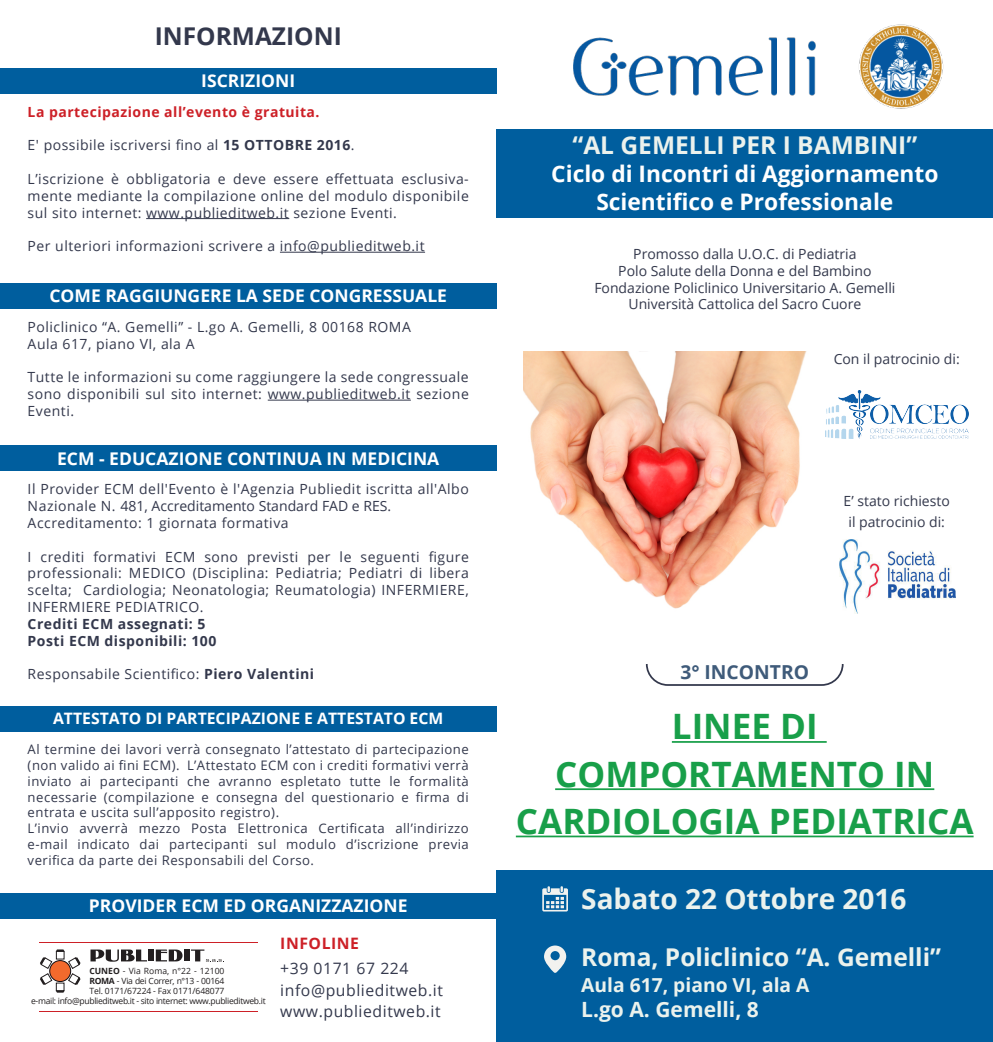
<style>
.page{position:relative;width:993px;height:1042px;background:#fff}
.page>*{position:absolute;margin:0;border:0;box-sizing:border-box;transform-origin:0 0}
.t1{font:700 35px/47.2px "Open Sans";color:#189f49;text-align:center}
.t2{font:700 28px "Open Sans";color:#ebf2ed}
.t3{font:700 24.5px "Open Sans";color:#ebf2ed}
.t4{font:700 24.5px "Open Sans";color:#33384c}
.t5{font:700 22.75px/28px "Open Sans";color:#fff;text-align:center}
.t6{font:700 21px "Open Sans";color:#ebf2ed}
.t7{font:700 19.25px "Open Sans";color:#ebf2ed}
.t8{font:700 19.25px "Open Sans";color:#3f5b7a}
.t9{font:700 17.5px "Open Sans";color:#fff}
.t10{font:15.75px/21.3px "Open Sans";letter-spacing:.035em;color:#33384c}
.t11{font:700 15.75px "Open Sans";color:#fff}
.t12{font:700 15.75px "Open Sans";letter-spacing:.035em;color:#cd2027}
.t13{font:14px/16.8px "Open Sans";letter-spacing:.035em;color:#33384c;text-align:justify}
.t14{font:14px/16.8px "Open Sans";color:#33384c;text-align:center}
.t15{font:700 14px/16.8px "Open Sans";letter-spacing:.035em;color:#33384c}
.t16{font:700 14px "Open Sans";letter-spacing:.035em;color:#cd2027}
.t17{font:13.12px/15.8px "Open Sans";letter-spacing:.035em;color:#33384c}
.t18{font:8.58px "Open Sans";letter-spacing:-.035em;color:#231f20}
.t19{font:8.58px "Open Sans";letter-spacing:-.01em;color:#231f20}
.t20{font:8.58px "Open Sans";color:#231f20}
.s1{font-weight:700}
</style>
<div class="page">
<img style="left:839px;top:539px;width:116px;height:74px">
<img style="left:825px;top:390px;width:142px;height:48px">
<img style="left:496px;top:24px;width:496px;height:106px">
<div style="left:496px;top:130px;width:496px;height:88px;background:#005e9e"></div>
<div style="left:0;top:68px;width:496px;height:26px;background:#005e9e"></div>
<div style="left:0;top:706px;width:496px;height:25px;background:#005e9e"></div>
<div style="left:0;top:893px;width:496px;height:25px;background:#005e9e"></div>
<hr style="left:146px;top:218px;width:143px;height:1px;background:#33384c">
<hr style="left:280px;top:252px;width:145px;height:1px;background:#33384c">
<div style="left:0;top:283px;width:496px;height:26px;background:#005e9e"></div>
<hr style="left:268px;top:400px;width:143px;height:1px;background:#33384c">
<div style="left:0;top:446px;width:496px;height:25px;background:#005e9e"></div>
<hr style="left:39px;top:1010px;width:218px;height:1px;background:#cd2027">
<div style="left:50px;top:960px;width:21px;height:21px;background:#f26a2d;border-radius:50%"></div>
<div style="left:49px;top:960px;width:22px;height:22px;border:1px solid #0f0c12;border-radius:50%"></div>
<div style="left:56px;top:951px;width:8px;height:8px;border:1px solid #231f20"></div>
<svg style="left:56px;top:949px;width:9px;height:2px"></svg>
<svg style="left:40px;top:957px;width:12px;height:27px"></svg>
<div style="left:56px;top:983px;width:8px;height:8px;border:1px solid #231f20"></div>
<svg style="left:56px;top:990px;width:9px;height:2px"></svg>
<svg style="left:68px;top:957px;width:12px;height:27px"></svg>
<svg style="left:90px;top:949px;width:57px;height:12px"></svg>
<div style="left:148px;top:949px;width:5px;height:12px;background:#231f20"></div>
<svg style="left:156px;top:949px;width:26px;height:12px"></svg>
<div style="left:184px;top:949px;width:5px;height:12px;background:#231f20"></div>
<svg style="left:191px;top:949px;width:33px;height:13px"></svg>
<hr style="left:39px;top:942px;width:218px;height:1px;background:#cd2027">
<div style="left:496px;top:870px;width:496px;height:172px;background:#005e9e"></div>
<svg style="left:542px;top:886px;width:25px;height:25px"></svg>
<svg style="left:645px;top:664px;width:199px;height:22px"></svg>
<svg style="left:544px;top:945px;width:22px;height:28px"></svg>
<hr style="left:671px;top:741px;width:155px;height:2px;background:#189f49">
<hr style="left:555px;top:788px;width:379px;height:2px;background:#189f49">
<hr style="left:515px;top:835px;width:458px;height:2px;background:#189f49">
<img style="left:523px;top:352px;width:283px;height:257px">
<h3 class="t4" style="left:155px;top:19px;width:188px">INFORMAZIONI</h3>
<p class="t9" style="left:201px;top:69px;width:95px">ISCRIZIONI</p>
<p class="t16" style="left:28px;top:102px;width:293px">La partecipazione all’evento è gratuita.</p>
<p class="t13" style="left:28px;top:136px;width:328px">E' possibile iscriversi fino al <span class="s1">15 OTTOBRE 2016</span>.</p>
<p class="t13" style="left:28px;top:170px;width:442px">L’iscrizione è obbligatoria e deve essere effettuata esclusiva&shy;mente mediante la compilazione online del modulo disponibile sul sito internet: www.publieditweb.it sezione Eventi.</p>
<p class="t13" style="left:28px;top:237px;width:398px">Per ulteriori informazioni scrivere a info@publieditweb.it</p>
<p class="t9" style="left:49px;top:284px;width:399px">COME RAGGIUNGERE LA SEDE CONGRESSUALE</p>
<p class="t13" style="left:28px;top:318px;width:384px">Policlinico “A. Gemelli” - L.go A. Gemelli, 8 00168 ROMA<br>Aula 617, piano VI, ala A</p>
<p class="t13" style="left:28px;top:368px;width:442px">Tutte le informazioni su come raggiungere la sede congressuale sono disponibili sul sito internet: www.publieditweb.it sezione Eventi.</p>
<p class="t9" style="left:57px;top:446px;width:383px">ECM - EDUCAZIONE CONTINUA IN MEDICINA</p>
<p class="t13" style="left:28px;top:480px;width:442px;text-align:left">Il Provider ECM dell'Evento è l'Agenzia Publiedit iscritta all'Albo<br>Nazionale N. 481, Accreditamento Standard FAD e RES.<br>Accreditamento: 1 giornata formativa</p>
<p class="t13" style="left:28px;top:548px;width:442px">I crediti formativi ECM sono previsti per le seguenti figure professionali: MEDICO (Disciplina: Pediatria; Pediatri di libera scelta; Cardiologia; Neonatologia; Reumatologia) INFERMIERE, INFERMIERE PEDIATRICO.</p>
<p class="t15" style="left:28px;top:615px;width:190px">Crediti ECM assegnati: 5<br>Posti ECM disponibili: 100</p>
<p class="t13" style="left:28px;top:665px;width:288px">Responsabile Scientifico: <span class="s1">Piero Valentini</span></p>
<p class="t11" style="left:53px;top:707px;width:391px">ATTESTATO DI PARTECIPAZIONE E ATTESTATO ECM</p>
<p class="t17" style="left:28px;top:741px;width:442px">Al termine dei lavori verrà consegnato l’attestato di partecipazione (non valido ai fini ECM). L’Attestato ECM con i crediti formativi verrà inviato ai partecipanti che avranno espletato tutte le formalità necessarie (compilazione e consegna del questionario e firma di entrata e uscita sull’apposito registro).<br>L’invio avverrà mezzo Posta Elettronica Certificata all’indirizzo e-mail indicato dai partecipanti sul modulo d’iscrizione previa verifica da parte dei Responsabili del Corso.</p>
<p class="t9" style="left:89px;top:893px;width:320px">PROVIDER ECM ED ORGANIZZAZIONE</p>
<p class="t20" style="left:89px;top:965px;width:136px"><span class="s1">CUNEO</span> - Via Roma, n°22 - 12100</p>
<p class="t18" style="left:89px;top:975px;width:136px"><span class="s1">ROMA</span> - Via dei Correr, n°13 - 00164</p>
<p class="t19" style="left:89px;top:985px;width:137px">Tel. 0171/67224 - Fax 0171/648077</p>
<p class="t18" style="left:31px;top:995px;width:236px">e-mail: info@publieditweb.it - sito internet: www.publieditweb.it</p>
<p class="t12" style="left:280px;top:932px;width:80px">INFOLINE</p>
<p class="t10" style="left:280px;top:957px;width:164px">+39 0171 67 224 info@publieditweb.it www.publieditweb.it</p>
<h3 class="t3" style="left:572px;top:128px;width:346px">“AL GEMELLI PER I BAMBINI”</h3>
<h3 class="t5" style="left:551px;top:159px;width:388px">Ciclo di Incontri di Aggiornamento<br>Scientifico e Professionale</h3>
<p class="t14" style="left:594px;top:245px;width:302px">Promosso dalla U.O.C. di Pediatria<br>Polo Salute della Donna e del Bambino Fondazione Policlinico Universitario A. Gemelli Università Cattolica del Sacro Cuore</p>
<p class="t14" style="left:833px;top:351px;width:128px">Con il patrocinio di:</p>
<p class="t14" style="left:843px;top:490px;width:108px;line-height:21px">E’ stato richiesto il patrocinio di:</p>
<h3 class="t8" style="left:680px;top:659px;width:130px">3° INCONTRO</h3>
<h1 class="t1" style="left:515px;top:702px;width:459px">LINEE DI<br>COMPORTAMENTO IN<br>CARDIOLOGIA PEDIATRICA</h1>
<h2 class="t2" style="left:581px;top:879px;width:327px">Sabato 22 Ottobre 2016</h2>
<h3 class="t3" style="left:581px;top:940px;width:361px">Roma, Policlinico “A. Gemelli”</h3>
<h3 class="t7" style="left:581px;top:971px;width:230px">Aula 617, piano VI, ala A</h3>
<h3 class="t6" style="left:581px;top:994px;width:179px">L.go A. Gemelli, 8</h3>
</div>
